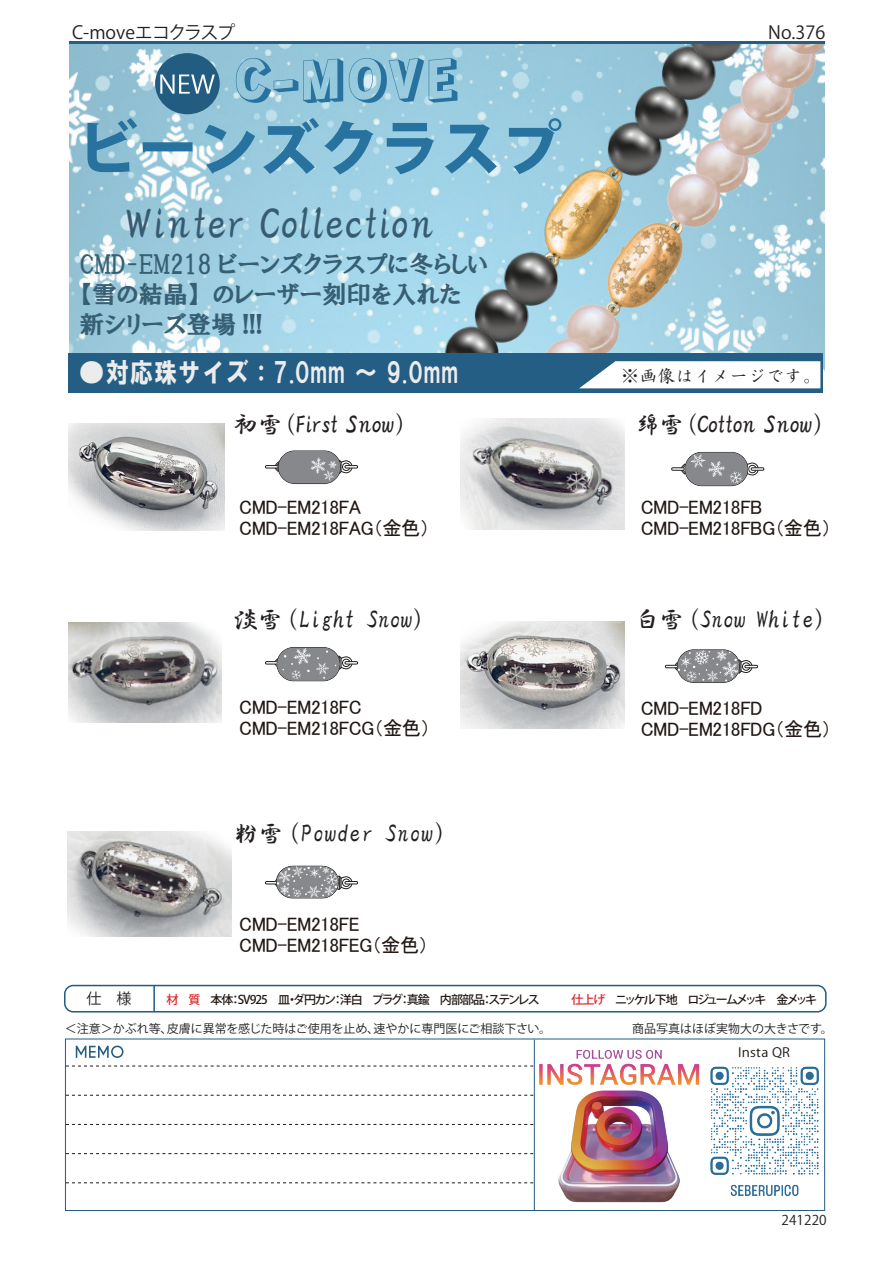
<style>
.page{position:relative;width:893px;height:1263px;background:#fff}
.page>*{position:absolute;margin:0;border:0;box-sizing:border-box;transform-origin:0 0}
.t1{font:800 60px "Koz Go Pro";letter-spacing:.01em;color:#2872a0}
.t2{font:52.5px "Rampart One";color:#2872a0}
.t3{font:42.75px "HGP Gyoshotai";letter-spacing:.01em;color:#375c71}
.t4{font:27.15px "HGS Soei Kakugothic UB";letter-spacing:.04em;color:#edecec}
.t5{font:24.75px/30px "HGP Soei Presence EB";color:#375f73}
.t6{font:24.15px "HGP Gyoshotai";letter-spacing:-.03em;color:#231f20}
.t7{font:24.15px "HG Gyoshotai";letter-spacing:-.03em;color:#231f20}
.t8{font:24.15px "HG Gyoshotai";color:#231f20}
.t9{font:19.5px/21px "MS P Gothic";letter-spacing:-.03em;color:#211814}
.t10{font:18px "Koz Go Pro";letter-spacing:-.05em;color:#231f20}
.t11{font:18px "Koz Go Pro";letter-spacing:-.005em;color:#231f20}
.t12{font:17.25px "HG Seikaishotai PRO";letter-spacing:.05em;color:#231f20}
.t13{font:15px "Koz Go Pro";color:#231f20}
.t14{font:13.5px "Koz Go Pr 6 N";letter-spacing:.01em;color:#231f20}
.t15{font:12.75px "Koz Go Pro";letter-spacing:.02em;color:#211814;scale:1.07 1}
.t16{font:500 12px "Koz Go Pro";letter-spacing:-.145em;color:#211814}
.t17{font:12px "Koz Go Pro";color:#231f20}
.s1{color:#d92628}
.s2{color:#221713}
.s3{font-weight:400}
</style>
<div class="page">
<div style="left:65px;top:1038px;width:760px;height:173px;border:1px solid #225c80"></div>
<svg style="left:66px;top:1153px;width:466px;height:1px"></svg>
<svg style="left:66px;top:1124px;width:466px;height:1px"></svg>
<svg style="left:66px;top:1095px;width:466px;height:1px"></svg>
<svg style="left:66px;top:1066px;width:466px;height:1px"></svg>
<svg style="left:76px;top:1045px;width:47px;height:13px"></svg>
<hr style="left:534px;top:1039px;width:1px;height:171px;background:#225c80">
<img style="left:532px;top:1041px;width:168px;height:168px">
<svg style="left:66px;top:1182px;width:468px;height:1px"></svg>
<img style="left:710px;top:1066px;width:109px;height:130px">
<div style="left:64px;top:985px;width:763px;height:27px;border:2px solid #225c80;border-radius:9px"></div>
<hr style="left:153px;top:985px;width:2px;height:26px;background:#225c80">
<img style="left:70px;top:44px;width:754px;height:326px">
<img style="left:580px;top:193px;width:128px;height:146px">
<img style="left:689px;top:133px;width:67px;height:68px">
<img style="left:712px;top:96px;width:67px;height:68px">
<img style="left:734px;top:63px;width:67px;height:68px">
<img style="left:756px;top:44px;width:67px;height:52px">
<img style="left:661px;top:167px;width:67px;height:68px">
<img style="left:560px;top:298px;width:66px;height:55px">
<img style="left:783px;top:44px;width:40px;height:18px">
<img style="left:537px;top:332px;width:58px;height:21px">
<img style="left:515px;top:141px;width:134px;height:151px">
<img style="left:604px;top:120px;width:60px;height:58px">
<img style="left:632px;top:84px;width:59px;height:58px">
<img style="left:659px;top:45px;width:59px;height:58px">
<img style="left:687px;top:44px;width:58px;height:20px">
<img style="left:472px;top:288px;width:58px;height:57px">
<img style="left:501px;top:251px;width:59px;height:57px">
<img style="left:443px;top:325px;width:58px;height:28px">
<hr style="left:69px;top:41px;width:755px;height:3px;background:#245e84">
<img style="left:461px;top:419px;width:163px;height:110px">
<svg style="left:344px;top:460px;width:14px;height:14px"></svg>
<svg style="left:265px;top:465px;width:9px;height:4px"></svg>
<img style="left:274px;top:450px;width:70px;height:35px">
<img style="left:69px;top:424px;width:155px;height:107px">
<svg style="left:752px;top:462px;width:12px;height:14px"></svg>
<svg style="left:671px;top:467px;width:10px;height:4px"></svg>
<img style="left:681px;top:451px;width:71px;height:36px">
<svg style="left:344px;top:656px;width:14px;height:14px"></svg>
<svg style="left:265px;top:661px;width:9px;height:4px"></svg>
<img style="left:274px;top:647px;width:70px;height:35px">
<svg style="left:743px;top:660px;width:15px;height:13px"></svg>
<svg style="left:665px;top:664px;width:8px;height:5px"></svg>
<img style="left:673px;top:649px;width:70px;height:34px">
<svg style="left:342px;top:876px;width:16px;height:14px"></svg>
<svg style="left:265px;top:881px;width:8px;height:4px"></svg>
<img style="left:273px;top:865px;width:69px;height:34px">
<div style="left:69px;top:353px;width:754px;height:40px;background:#245e84"></div>
<svg style="left:579px;top:361px;width:241px;height:27px;background:#ecf1f4"></svg>
<img style="left:69px;top:622px;width:152px;height:100px">
<img style="left:461px;top:622px;width:163px;height:107px">
<img style="left:67px;top:832px;width:164px;height:104px">
<div style="left:155px;top:53px;width:65px;height:61px;background:#225c80;border-radius:50%"></div>
<svg style="left:160px;top:75px;width:55px;height:19px"></svg>
<p class="t10" style="left:72px;top:20px;width:165px">C-moveエコクラスプ</p>
<p class="t11" style="left:768px;top:20px;width:59px">No.376</p>
<h2 class="t2" style="left:234px;top:43px;width:226px">C-MOVE</h2>
<h1 class="t1" style="left:77px;top:109px;width:486px">ビーンズクラスプ</h1>
<h3 class="t3" style="left:125px;top:202px;width:312px">Winter Collection</h3>
<p class="t5" style="left:80px;top:249px;width:410px">CMD-EM218 ビーンズクラスプに冬らしい【雪の結晶】のレーザー刻印を入れた新シリーズ登場 !!!</p>
<h3 class="t4" style="left:78px;top:358px;width:382px">●対応珠サイズ：7.0mm ～ 9.0mm</h3>
<p class="t12" style="left:622px;top:367px;width:200px">※画像はイメージです。</p>
<p class="t6" style="left:234px;top:412px;width:171px">初雪 (First Snow)</p>
<p class="t6" style="left:635px;top:412px;width:188px">綿雪 (Cotton Snow)</p>
<p class="t9" style="left:239px;top:496px;width:192px">CMD-EM218FA<br>CMD-EM218FAG（金色）</p>
<p class="t9" style="left:641px;top:496px;width:192px">CMD-EM218FB<br>CMD-EM218FBG（金色）</p>
<p class="t7" style="left:234px;top:607px;width:191px">淡雪 (Light Snow)</p>
<p class="t7" style="left:635px;top:607px;width:191px">白雪 (Snow White)</p>
<p class="t9" style="left:239px;top:697px;width:193px">CMD-EM218FC<br>CMD-EM218FCG（金色）</p>
<p class="t9" style="left:641px;top:697px;width:192px">CMD-EM218FD<br>CMD-EM218FDG（金色）</p>
<p class="t8" style="left:234px;top:821px;width:213px">粉雪 (Powder Snow)</p>
<p class="t9" style="left:239px;top:913px;width:191px">CMD-EM218FE<br>CMD-EM218FEG（金色）</p>
<p class="t13" style="left:87px;top:989px;width:46px">仕　様</p>
<p class="t16" style="left:166px;top:991px;width:652px"><span class="s1">材　質</span>　本体：SV925　皿・ダ円カン：<span class="s2">洋白</span>　プラグ：真鍮 内部部品：ステンレス<span class="s3">　　　</span><span class="s1">仕上げ</span>　ニッケル下地　ロジュームメッキ　金メッキ</p>
<p class="t17" style="left:65px;top:1021px;width:488px">＜注意＞かぶれ等、皮膚に異常を感じた時はご使用を止め、速やかに専門医にご相談下さい。</p>
<p class="t17" style="left:632px;top:1021px;width:202px">商品写真はほぼ実物大の大きさです。</p>
<p class="t15" style="left:738px;top:1044px;width:50px">Insta QR</p>
<p class="t14" style="left:781px;top:1212px;width:47px">241220</p>
</div>
